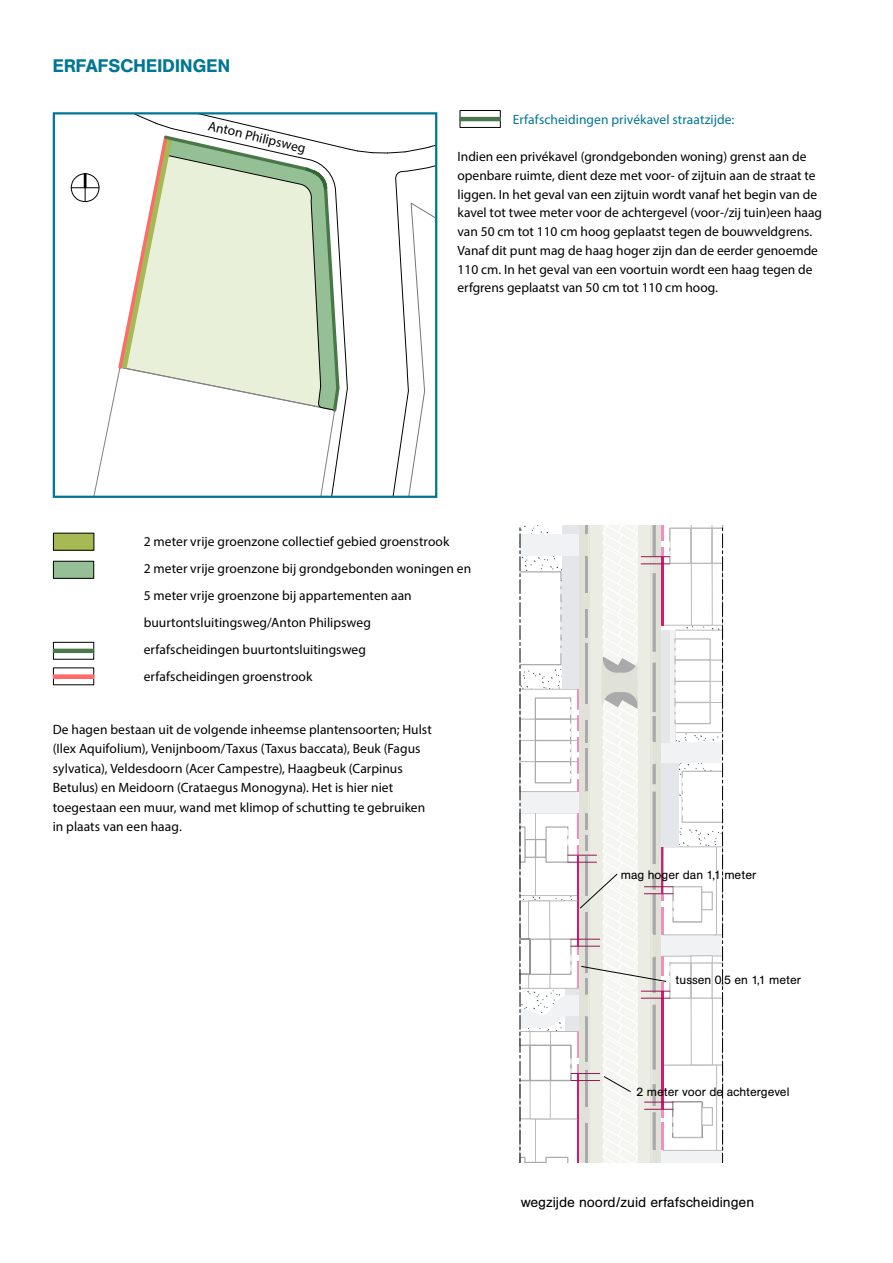
<style>
.page{position:relative;width:893px;height:1263px;background:#fff}
.page>*{position:absolute;margin:0;border:0;box-sizing:border-box;transform-origin:0 0}
.t1{font:500 18px "SG Next BSK";letter-spacing:.015em;color:#007694}
.t2{font:13.8px "SG Next BSK";color:#000}
.t3{font:13.5px/18.8px "Myriad Pro";color:#000}
.t4{font:13.5px "Myriad Pro";letter-spacing:.005em;color:#007694}
.t5{font:12px "SG Next BSK";color:#000}
</style>
<div class="page">
<svg style="left:519px;top:525px;width:204px;height:638px"></svg>
<svg style="left:460px;top:110px;width:40px;height:18px"></svg>
<div style="left:460px;top:117px;width:40px;height:4px;border:1px solid #487748"></div>
<div style="left:53px;top:561px;width:41px;height:17px;background:#95bf95"></div>
<div style="left:53px;top:561px;width:41px;height:17px;border:1px solid #000"></div>
<div style="left:53px;top:533px;width:41px;height:17px;background:#a7b955"></div>
<svg style="left:53px;top:642px;width:41px;height:43px"></svg>
<div style="left:53px;top:649px;width:41px;height:4px;border:1px solid #487748"></div>
<div style="left:53px;top:675px;width:41px;height:3px;border:1px solid #ff6a6a"></div>
<svg style="left:71px;top:115px;width:363px;height:380px"></svg>
<div style="left:53px;top:112px;width:384px;height:386px;border:2px solid #007694"></div>
<h1 class="t1" style="left:53px;top:55px;width:179px">ERFAFSCHEIDINGEN</h1>
<p class="t3" style="left:211px;top:116px;width:101px;rotate:13deg">Anton Philipsweg</p>
<p class="t4" style="left:513px;top:111px;width:223px">Erfafscheidingen privékavel straatzijde:</p>
<p class="t3" style="left:457px;top:147px;width:366px">Indien een privékavel (grondgebonden woning) grenst aan de openbare ruimte, dient deze met voor- of zijtuin aan de straat te liggen. In het geval van een zijtuin wordt vanaf het begin van de kavel tot twee meter voor de achtergevel (voor-/zij tuin)een haag van 50 cm tot 110 cm hoog geplaatst tegen de bouwveldgrens.<br>Vanaf dit punt mag de haag hoger zijn dan de eerder genoemde 110 cm. In het geval van een voortuin wordt een haag tegen de erfgrens geplaatst van 50 cm tot 110 cm hoog.</p>
<p class="t3" style="left:144px;top:528px;width:329px;line-height:27px">2 meter vrije groenzone collectief gebied groenstrook<br>2 meter vrije groenzone bij grondgebonden woningen en 5 meter vrije groenzone bij appartementen aan buurtontsluitingsweg/Anton Philipsweg<br>erfafscheidingen buurtontsluitingsweg<br>erfafscheidingen groenstrook</p>
<p class="t3" style="left:53px;top:719px;width:381px;line-height:19.5px">De hagen bestaan uit de volgende inheemse plantensoorten; Hulst (Ilex Aquifolium), Venijnboom/Taxus (Taxus baccata), Beuk (Fagus sylvatica), Veldesdoorn (Acer Campestre), Haagbeuk (Carpinus Betulus) en Meidoorn (Crataegus Monogyna). Het is hier niet toegestaan een muur, wand met klimop of schutting te gebruiken in plaats van een haag.</p>
<p class="t5" style="left:621px;top:868px;width:137px">mag hoger dan 1,1 meter</p>
<p class="t5" style="left:676px;top:973px;width:127px">tussen 0,5 en 1,1 meter</p>
<p class="t5" style="left:636px;top:1085px;width:154px">2 meter voor de achtergevel</p>
<p class="t2" style="left:521px;top:1195px;width:235px">wegzijde noord/zuid erfafscheidingen</p>
</div>
